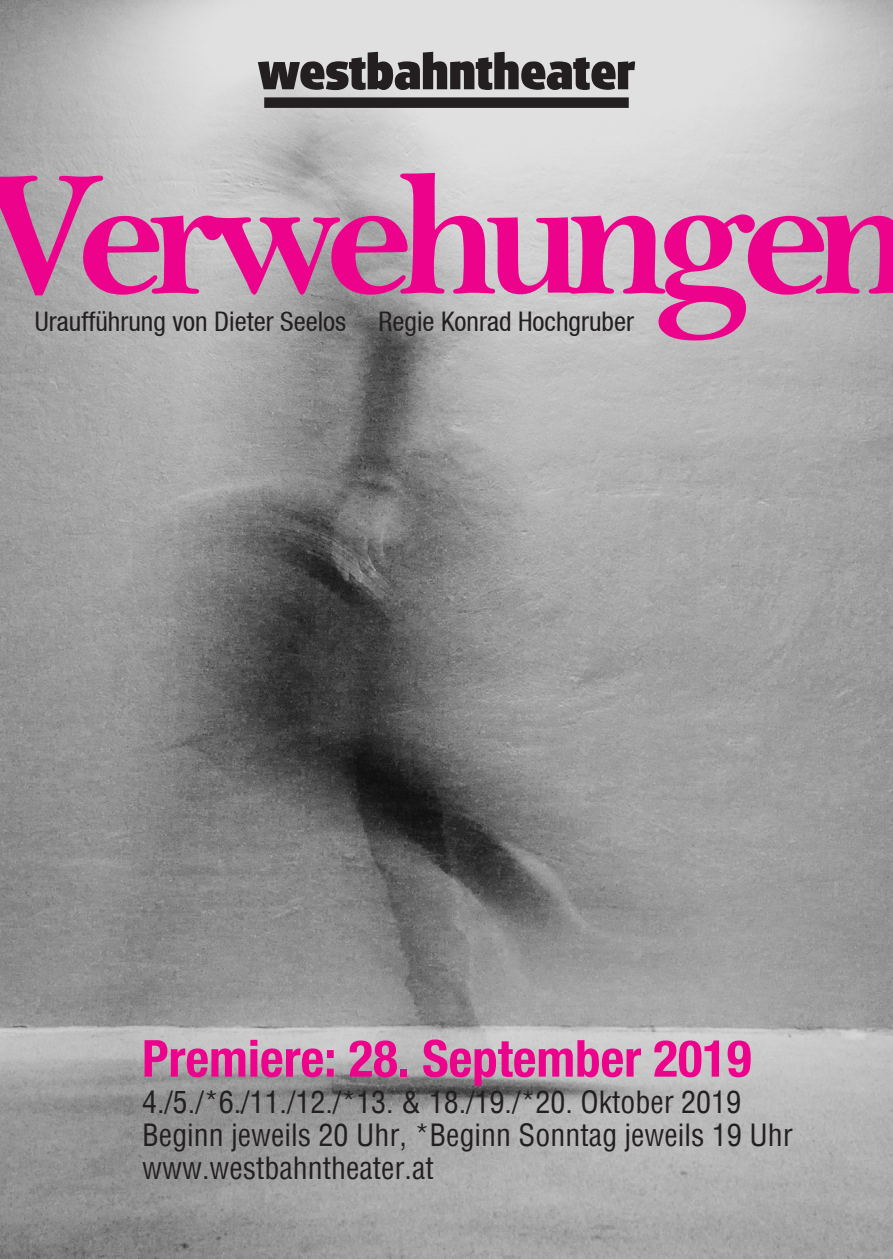
<style>
.page{position:relative;width:893px;height:1259px;background:#fff}
.page>*{position:absolute;margin:0;border:0;box-sizing:border-box;transform-origin:0 0}
.t1{font:180px "Bell MT Bold";letter-spacing:-.085em;color:#ed028c}
.t2{font:51px "Helvetica Neue Bold Cond";color:#ed028c}
.t3{font:condensed 30px/33px "Helvetica";color:#231f20}
.t4{font:27px "Helvetica Neue Cond";color:#231f20}
</style>
<div class="page">
<img style="left:0;top:0;width:893px;height:1259px">
<svg style="left:258px;top:52px;width:377px;height:38px;background:#737171"></svg>
<div style="left:264px;top:97px;width:365px;height:11px;background:#231f20"></div>
<p class="t1" style="left:-25px;top:128px;width:940px">Verwehungen</p>
<p class="t4" style="left:35px;top:305px;width:601px">Uraufführung von Dieter Seelos Regie Konrad Hochgruber</p>
<p class="t2" style="left:142px;top:1027px;width:611px">Premiere: 28. September 2019</p>
<p class="t3" style="left:142px;top:1084px;width:601px">4./5./*6./11./12./*13. &amp; 18./19./*20. Oktober 2019</p>
<p class="t3" style="left:142px;top:1117px;width:652px">Beginn jeweils 20 Uhr, *Beginn Sonntag jeweils 19 Uhr www.westbahntheater.at</p>
</div>
